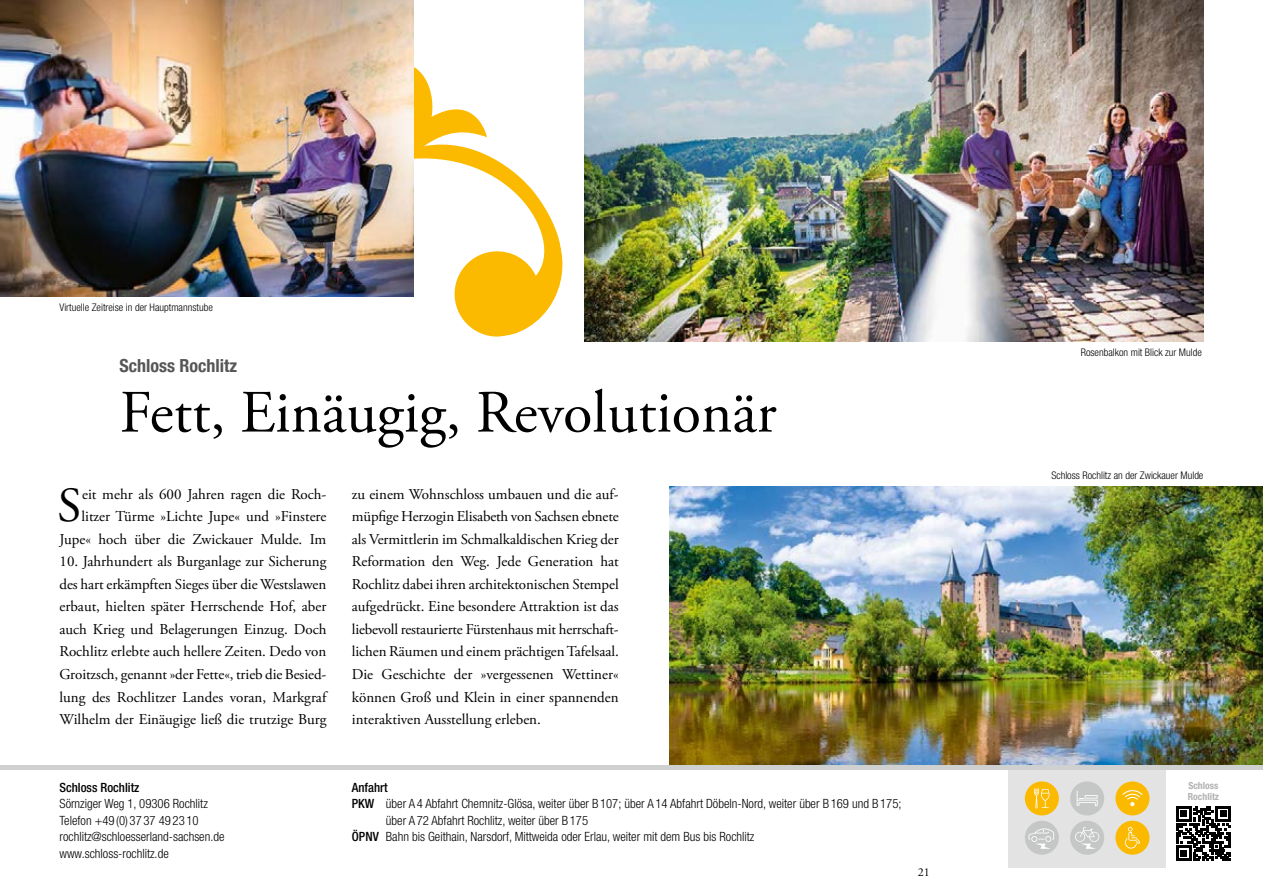
<style>
.page{position:relative;width:1263px;height:893px;background:#fff}
.page>*{position:absolute;margin:0;border:0;box-sizing:border-box;transform-origin:0 0}
.t1{font:60px "Adobe Garamond Pro";color:#000}
.t2{font:48.9px "Adobe Garamond Pro";color:#000}
.t3{font:700 condensed 18px "Helvetica Neue";color:#565656}
.t4{font:15px/22.5px "Adobe Garamond Pro";color:#000;text-align:justify}
.t5{font:300 condensed 12.75px/16.5px "Helvetica Neue LT Pro";color:#000}
.t6{font:12.75px "Helvetica Neue LT Medium 3";color:#000}
.t7{font:12px "Adobe Garamond Pro";color:#000}
.t8{font:300 condensed 10.5px "Helvetica Neue LT Pro";color:#000}
.t9{font:700 condensed 9.75px/10.5px "Helvetica Neue LT Pro";color:#b1b2b3}
.s1{font-family:"Helvetica Neue LT Medium 3";font-weight:400;font-stretch:normal}
</style>
<div class="page">
<div style="left:1008px;top:765px;width:158px;height:102px;background:#e3e3e3"></div>
<svg style="left:1176px;top:806px;width:55px;height:55px"></svg>
<hr style="left:1176px;top:858px;width:15px;height:3px;background:#000">
<div style="left:1180px;top:850px;width:7px;height:6px;background:#000"></div>
<div style="left:1070px;top:781px;width:34px;height:34px;background:#c5c6c6;border-radius:50%"></div>
<div style="left:1025px;top:821px;width:34px;height:34px;background:#c5c6c6;border-radius:50%"></div>
<div style="left:1115px;top:781px;width:34px;height:34px;background:#fbba00;border-radius:50%"></div>
<div style="left:1115px;top:821px;width:34px;height:34px;background:#fbba00;border-radius:50%"></div>
<div style="left:1070px;top:821px;width:34px;height:34px;background:#c5c6c6;border-radius:50%"></div>
<div style="left:1025px;top:781px;width:34px;height:34px;background:#fbba00;border-radius:50%"></div>
<svg style="left:1122px;top:790px;width:21px;height:16px"></svg>
<svg style="left:1125px;top:827px;width:15px;height:22px"></svg>
<svg style="left:1077px;top:791px;width:21px;height:15px"></svg>
<svg style="left:1034px;top:788px;width:16px;height:20px"></svg>
<svg style="left:1028px;top:827px;width:26px;height:22px"></svg>
<svg style="left:1075px;top:827px;width:24px;height:22px"></svg>
<svg style="left:383px;top:49px;width:180px;height:288px"></svg>
<img style="left:585px;top:0;width:618px;height:341px">
<img style="left:0;top:0;width:413px;height:296px">
<img style="left:670px;top:487px;width:593px;height:278px">
<hr style="left:0;top:765px;width:1263px;height:4px;background:#cfd0d0">
<p class="t8" style="left:60px;top:301px;width:155px">Virtuelle Zeitreise in der Hauptmannstube</p>
<p class="t3" style="left:120px;top:350px;width:119px">Schloss Rochlitz</p>
<h1 class="t1" style="left:120px;top:376px;width:658px">Fett, Einäugig, Revolutionär</h1>
<p class="t4" style="left:60px;top:483px;width:268px;text-align:right">eit mehr als 600 Jahren ragen die Roch&shy;litzer Türme »Lichte Jupe« und »Finstere<br>Jupe« hoch über die Zwickauer Mulde. Im</p>
<p class="t4" style="left:60px;top:551px;width:268px">10. Jahrhundert als Burganlage zur Sicherung des hart erkämpften Sieges über die Westslawen erbaut, hielten später Herrschende Hof, aber auch Krieg und Belagerungen Einzug. Doch Rochlitz erlebte auch hellere Zeiten. Dedo von Groitzsch, genannt »der Fette«, trieb die Besied&shy;lung des Rochlitzer Landes voran, Markgraf Wilhelm der Einäugige ließ die trutzige Burg</p>
<h2 class="t2" style="left:58px;top:477px;width:25px">S</h2>
<p class="t4" style="left:352px;top:483px;width:268px">zu einem Wohnschloss umbauen und die auf&shy;müpfige Herzogin Elisabeth von Sachsen ebnete als Vermittlerin im Schmalkaldischen Krieg der Reformation den Weg. Jede Generation hat Rochlitz dabei ihren architektonischen Stempel aufgedrückt. Eine besondere Attraktion ist das liebevoll restaurierte Fürstenhaus mit herrschaft&shy;lichen Räumen und einem prächtigen Tafelsaal.<br>Die Geschichte der »vergessenen Wettiner« können Groß und Klein in einer spannenden interaktiven Ausstellung erleben.</p>
<p class="t6" style="left:60px;top:779px;width:81px">Schloss Rochlitz</p>
<p class="t5" style="left:60px;top:795px;width:166px">Sörnziger Weg 1, 09306 Rochlitz<br>Telefon +49 (0) 37 37 49 23 10 rochlitz@schloesserland-sachsen.de www.schloss-rochlitz.de</p>
<p class="t6" style="left:352px;top:779px;width:37px">Anfahrt</p>
<p class="t5" style="left:352px;top:795px;width:551px"><span class="s1">PKW</span> über A 4 Abfahrt Chemnitz-Glösa, weiter über B 107; über A14 Abfahrt Döbeln-Nord, weiter über B 169 und B 175;</p>
<p class="t5" style="left:386px;top:812px;width:204px">über A72 Abfahrt Rochlitz, weiter über B 175</p>
<p class="t5" style="left:352px;top:828px;width:404px"><span class="s1">ÖPNV</span> Bahn bis Geithain, Narsdorf, Mittweida oder Erlau, weiter mit dem Bus bis Rochlitz</p>
<p class="t7" style="left:918px;top:865px;width:13px">21</p>
<p class="t8" style="left:1081px;top:346px;width:123px">Rosenbalkon mit Blick zur Mulde</p>
<p class="t8" style="left:1051px;top:469px;width:154px">Schloss Rochlitz an der Zwickauer Mulde</p>
<p class="t9" style="left:1188px;top:781px;width:33px">Schloss<br>Rochlitz</p>
</div>
